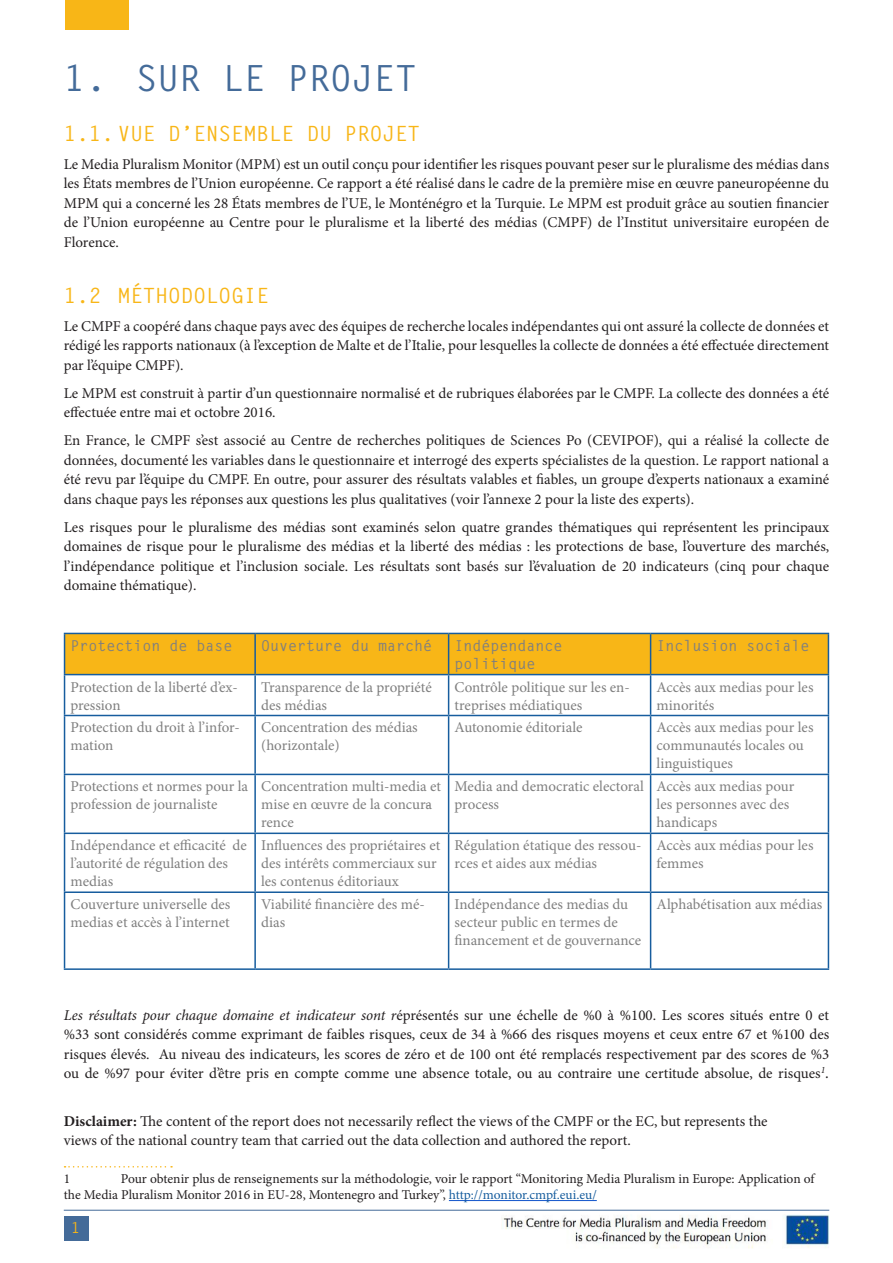
<style>
.page{position:relative;width:893px;height:1263px;background:#fff}
.page>*{position:absolute;margin:0;border:0;box-sizing:border-box;transform-origin:0 0}
.Heading_1{font:700 36px "Letter Gothic Std";color:#446b99}
.Body{font:700 21px "Letter Gothic Std";color:#f8b617}
.Body-2{font:15px/19.5px "Minion Pro";color:#231f20;text-align:justify}
.t1{font:15px/18px "Minion Pro";color:#7f7f7f}
.t2{font:700 15px/18px "Letter Gothic Std";color:#7f7f7f}
.t3{font:700 15px "Letter Gothic Std";color:#f8b617}
.t4{font:13.5px/16.2px "Minion Pro";color:#231f20}
.s1{font-style:italic}
.s2{font-style:italic;font-size:16.5px}
.s3{font-weight:700}
.s4{color:#175d9e}
</style>
<div class="page">
<hr style="left:64px;top:1210px;width:765px;height:1px;background:#446b99">
<div style="left:64px;top:1216px;width:24px;height:24px;background:#446b99"></div>
<img style="left:502px;top:1214px;width:327px;height:34px">
<div style="left:65px;top:634px;width:763px;height:40px;background:#f8b617"></div>
<hr style="left:64px;top:633px;width:191px;height:1px;background:#175d9e">
<hr style="left:64px;top:634px;width:1px;height:40px;background:#175d9e">
<hr style="left:255px;top:633px;width:194px;height:1px;background:#175d9e">
<hr style="left:254px;top:634px;width:2px;height:40px;background:#175d9e">
<hr style="left:449px;top:633px;width:202px;height:1px;background:#175d9e">
<hr style="left:448px;top:634px;width:1px;height:40px;background:#175d9e">
<hr style="left:651px;top:633px;width:178px;height:1px;background:#175d9e">
<hr style="left:650px;top:634px;width:1px;height:40px;background:#175d9e">
<hr style="left:828px;top:634px;width:1px;height:40px;background:#175d9e">
<hr style="left:64px;top:674px;width:191px;height:1px;background:#175d9e">
<hr style="left:64px;top:675px;width:1px;height:40px;background:#175d9e">
<hr style="left:255px;top:674px;width:194px;height:1px;background:#175d9e">
<hr style="left:254px;top:675px;width:2px;height:40px;background:#175d9e">
<hr style="left:449px;top:674px;width:202px;height:1px;background:#175d9e">
<hr style="left:448px;top:675px;width:1px;height:40px;background:#175d9e">
<hr style="left:651px;top:674px;width:178px;height:1px;background:#175d9e">
<hr style="left:650px;top:675px;width:1px;height:40px;background:#175d9e">
<hr style="left:828px;top:675px;width:1px;height:40px;background:#175d9e">
<hr style="left:64px;top:715px;width:191px;height:1px;background:#175d9e">
<hr style="left:64px;top:716px;width:1px;height:58px;background:#175d9e">
<hr style="left:255px;top:715px;width:194px;height:1px;background:#175d9e">
<hr style="left:254px;top:716px;width:2px;height:58px;background:#175d9e">
<hr style="left:449px;top:715px;width:202px;height:1px;background:#175d9e">
<hr style="left:448px;top:716px;width:1px;height:58px;background:#175d9e">
<hr style="left:651px;top:715px;width:178px;height:1px;background:#175d9e">
<hr style="left:650px;top:716px;width:1px;height:58px;background:#175d9e">
<hr style="left:828px;top:716px;width:1px;height:58px;background:#175d9e">
<hr style="left:64px;top:774px;width:191px;height:1px;background:#175d9e">
<hr style="left:64px;top:775px;width:1px;height:57px;background:#175d9e">
<hr style="left:255px;top:774px;width:194px;height:1px;background:#175d9e">
<hr style="left:254px;top:775px;width:2px;height:57px;background:#175d9e">
<hr style="left:449px;top:774px;width:202px;height:1px;background:#175d9e">
<hr style="left:448px;top:775px;width:1px;height:57px;background:#175d9e">
<hr style="left:651px;top:774px;width:178px;height:1px;background:#175d9e">
<hr style="left:650px;top:775px;width:1px;height:57px;background:#175d9e">
<hr style="left:828px;top:775px;width:1px;height:57px;background:#175d9e">
<hr style="left:64px;top:832px;width:191px;height:2px;background:#175d9e">
<hr style="left:64px;top:834px;width:1px;height:57px;background:#175d9e">
<hr style="left:255px;top:832px;width:194px;height:2px;background:#175d9e">
<hr style="left:254px;top:834px;width:2px;height:57px;background:#175d9e">
<hr style="left:449px;top:832px;width:202px;height:2px;background:#175d9e">
<hr style="left:448px;top:834px;width:1px;height:57px;background:#175d9e">
<hr style="left:651px;top:832px;width:178px;height:2px;background:#175d9e">
<hr style="left:650px;top:834px;width:1px;height:57px;background:#175d9e">
<hr style="left:828px;top:834px;width:1px;height:57px;background:#175d9e">
<hr style="left:64px;top:891px;width:191px;height:2px;background:#175d9e">
<hr style="left:64px;top:893px;width:1px;height:75px;background:#175d9e">
<hr style="left:255px;top:891px;width:194px;height:2px;background:#175d9e">
<hr style="left:254px;top:893px;width:2px;height:75px;background:#175d9e">
<hr style="left:449px;top:891px;width:202px;height:2px;background:#175d9e">
<hr style="left:448px;top:893px;width:1px;height:75px;background:#175d9e">
<hr style="left:651px;top:891px;width:178px;height:2px;background:#175d9e">
<hr style="left:650px;top:893px;width:1px;height:75px;background:#175d9e">
<hr style="left:828px;top:893px;width:1px;height:75px;background:#175d9e">
<hr style="left:64px;top:968px;width:191px;height:2px;background:#175d9e">
<hr style="left:255px;top:968px;width:194px;height:2px;background:#175d9e">
<hr style="left:449px;top:968px;width:202px;height:2px;background:#175d9e">
<hr style="left:651px;top:968px;width:178px;height:2px;background:#175d9e">
<svg style="left:65px;top:1166px;width:107px;height:1px"></svg>
<hr style="left:449px;top:1200px;width:148px;height:1px;background:#15c">
<div style="left:65px;top:0;width:64px;height:30px;background:#f8b617"></div>
<p class="Heading_1" style="left:64px;top:55px;width:354px">1. SUR LE PROJET</p>
<p class="Body" style="left:64px;top:120px;width:358px">1.1. VUE D’ENSEMBLE DU PROJET</p>
<p class="Body-2" style="left:64px;top:154px;width:767px">Le Media Pluralism Monitor (MPM) est un outil conçu pour identifier les risques pouvant peser sur le pluralisme des médias dans les États membres de l’Union européenne. Ce rapport a été réalisé dans le cadre de la première mise en œuvre paneuropéenne du MPM qui a concerné les 28 États membres de l’UE, le Monténégro et la Turquie. Le MPM est produit grâce au soutien financier de l’Union européenne au Centre pour le pluralisme et la liberté des médias (CMPF) de l’Institut universitaire européen de Florence.</p>
<p class="Body" style="left:64px;top:282px;width:207px">1.2 MÉTHODOLOGIE</p>
<p class="Body-2" style="left:64px;top:316px;width:767px">Le CMPF a coopéré dans chaque pays avec des équipes de recherche locales indépendantes qui ont assuré la collecte de données et rédigé les rapports nationaux (à l’exception de Malte et de l’Italie, pour lesquelles la collecte de données a été effectuée directement par l’équipe CMPF).</p>
<p class="Body-2" style="left:64px;top:383px;width:767px">Le MPM est construit à partir d’un questionnaire normalisé et de rubriques élaborées par le CMPF. La collecte des données a été effectuée entre mai et octobre 2016.</p>
<p class="Body-2" style="left:64px;top:431px;width:767px">En France, le CMPF s’est associé au Centre de recherches politiques de Sciences Po (CEVIPOF), qui a réalisé la collecte de données, documenté les variables dans le questionnaire et interrogé des experts spécialistes de la question. Le rapport national a été revu par l’équipe du CMPF. En outre, pour assurer des résultats valables et fiables, un groupe d’experts nationaux a examiné dans chaque pays les réponses aux questions les plus qualitatives (voir l’annexe 2 pour la liste des experts).</p>
<p class="Body-2" style="left:64px;top:517px;width:767px">Les risques pour le pluralisme des médias sont examinés selon quatre grandes thématiques qui représentent les principaux domaines de risque pour le pluralisme des médias et la liberté des médias : les protections de base, l’ouverture des marchés, l’indépendance politique et l’inclusion sociale. Les résultats sont basés sur l’évaluation de 20 indicateurs (cinq pour chaque domaine thématique).</p>
<p class="t2" style="left:71px;top:636px;width:164px">Protection de base</p>
<p class="t2" style="left:261px;top:636px;width:173px">Ouverture du marché</p>
<p class="t2" style="left:455px;top:636px;width:109px">Indépendance politique</p>
<p class="t2" style="left:657px;top:636px;width:154px">Inclusion sociale</p>
<p class="t1" style="left:71px;top:678px;width:169px">Protection de la liberté d’ex&shy;pression</p>
<p class="t1" style="left:261px;top:678px;width:172px">Transparence de la propriété des médias</p>
<p class="t1" style="left:455px;top:678px;width:177px">Contrôle politique sur les en&shy;treprises médiatiques</p>
<p class="t1" style="left:657px;top:678px;width:158px">Accès aux medias pour les minorités</p>
<p class="t1" style="left:71px;top:719px;width:171px">Protection du droit à l’infor&shy;mation</p>
<p class="t1" style="left:261px;top:719px;width:158px">Concentration des médias (horizontale)</p>
<p class="t1" style="left:455px;top:719px;width:129px">Autonomie éditoriale</p>
<p class="t1" style="left:657px;top:719px;width:158px">Accès aux medias pour les communautés locales ou linguistiques</p>
<p class="t1" style="left:71px;top:778px;width:179px">Protections et normes pour la profession de journaliste</p>
<p class="t1" style="left:261px;top:778px;width:181px">Concentration multi-media et mise en œuvre de la concur&shy;rence</p>
<p class="t1" style="left:455px;top:778px;width:191px">Media and democratic electoral process</p>
<p class="t1" style="left:657px;top:778px;width:139px">Accès aux medias pour les personnes avec des handicaps</p>
<p class="t1" style="left:71px;top:836px;width:178px">Indépendance et efficacité de l’autorité de régulation des medias</p>
<p class="t1" style="left:261px;top:836px;width:181px">Influences des propriétaires et des intérêts commerciaux sur les contenus éditoriaux</p>
<p class="t1" style="left:455px;top:836px;width:188px">Régulation étatique des ressou&shy;rces et aides aux médias</p>
<p class="t1" style="left:657px;top:836px;width:158px">Accès aux médias pour les femmes</p>
<p class="t1" style="left:71px;top:895px;width:161px">Couverture universelle des medias et accès à l’internet</p>
<p class="t1" style="left:261px;top:895px;width:165px">Viabilité financière des mé&shy;dias</p>
<p class="t1" style="left:455px;top:895px;width:188px">Indépendance des medias du secteur public en termes de financement et de gouvernance</p>
<p class="t1" style="left:657px;top:895px;width:167px">Alphabétisation aux médias</p>
<p class="Body-2" style="left:64px;top:1005px;width:767px"><span class="s1">Les résultats pour chaque domaine et indicateur sont r</span>éprésentés sur une échelle de %0 à %100. Les scores situés entre 0 et %33 sont considérés comme exprimant de faibles risques, ceux de 34 à %66 des risques moyens et ceux entre 67 et %100 des risques élevés. Au niveau des indicateurs, les scores de zéro et de 100 ont été remplacés respectivement par des scores de %3 ou de %97 pour éviter d’être pris en compte comme une absence totale, ou au contraire une certitude absolue, de risques<sup>1</sup><span class="s2">.</span></p>
<p class="Body-2" style="left:64px;top:1111px;width:705px"><span class="s3">Disclaimer:</span> The content of the report does not necessarily reflect the views of the CMPF or the EC, but represents the</p>
<p class="Body-2" style="left:64px;top:1131px;width:568px">views of the national country team that carried out the data collection and authored the report.</p>
<p class="t4" style="left:64px;top:1171px;width:8px">1</p>
<p class="t4" style="left:64px;top:1171px;width:752px;text-indent:57px">Pour obtenir plus de renseignements sur la méthodologie, voir le rapport “Monitoring Media Pluralism in Europe: Application of the Media Pluralism Monitor 2016 in EU-28, Montenegro and Turkey”, <span class="s4">http://monitor.cmpf.eui.eu/</span></p>
<p class="t3" style="left:71px;top:1219px;width:10px">1</p>
</div>
